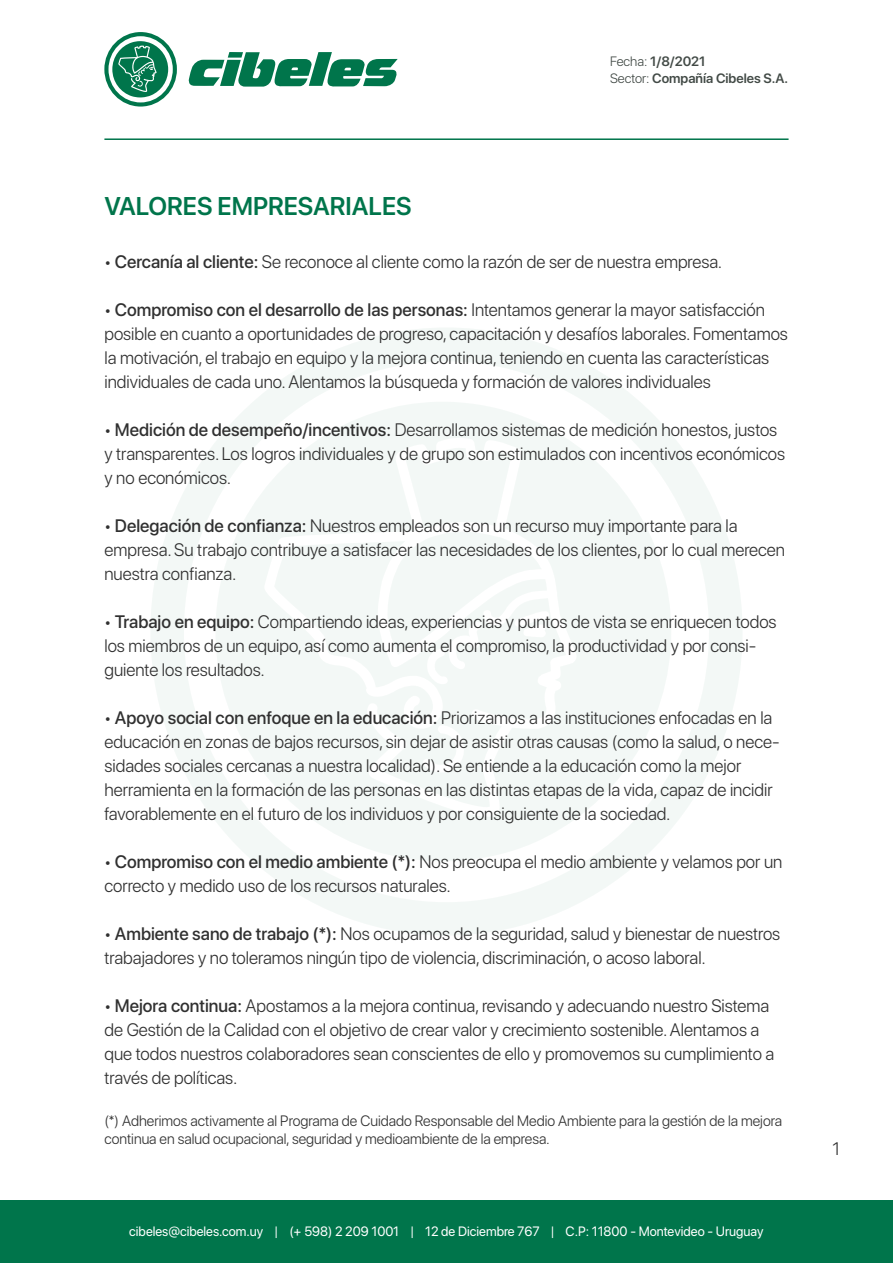
<style>
.page{position:relative;width:893px;height:1263px;background:#fff}
.page>*{position:absolute;margin:0;border:0;box-sizing:border-box;transform-origin:0 0}
.t1{font:600 25.5px "SF Pro Display";color:#00754b}
.t2{font:300 18px/24px "SF Pro Display";color:#303030}
.t3{font:300 15px/18px "SF Pro Display";color:#303030}
.t4{font:13.5px "SF Pro Display";color:#fff}
.t5{font:600 13.5px/16.2px "SF Pro Display";color:#424a46}
.s1{font-weight:300}
.s2{font-weight:500}
</style>
<div class="page">
<svg style="left:151px;top:328px;width:591px;height:607px;fill:#f3f8f6"></svg>
<svg style="left:188px;top:52px;width:210px;height:35px"></svg>
<svg style="left:104px;top:32px;width:73px;height:75px"></svg>
<div style="left:0;top:1200px;width:893px;height:63px;background:#00754b"></div>
<hr style="left:104px;top:138px;width:685px;height:2px;background:#00754b">
<h1 class="t1" style="left:104px;top:191px;width:309px">VALORES EMPRESARIALES</h1>
<p class="t5" style="left:610px;top:54px;width:179px"><span class="s1">Fecha:</span> 1/8/2021<br><span class="s1">Sector:</span> Compañía Cibeles S.A.</p>
<p class="t2" style="left:104px;top:250px;width:619px">• <span class="s2">Cercanía al cliente:</span> Se reconoce al cliente como la razón de ser de nuestra empresa.</p>
<p class="t2" style="left:104px;top:298px;width:685px">• <span class="s2">Compromiso con el desarrollo de las personas:</span> Intentamos generar la mayor satisfacción posible en cuanto a oportunidades de progreso, capacitación y desafíos laborales. Fomentamos la motivación, el trabajo en equipo y la mejora continua, teniendo en cuenta las características individuales de cada uno. Alentamos la búsqueda y formación de valores individuales</p>
<p class="t2" style="left:104px;top:418px;width:682px">• <span class="s2">Medición de desempeño/incentivos:</span> Desarrollamos sistemas de medición honestos, justos y transparentes. Los logros individuales y de grupo son estimulados con incentivos económicos y no económicos.</p>
<p class="t2" style="left:104px;top:514px;width:682px">• <span class="s2">Delegación de confianza:</span> Nuestros empleados son un recurso muy importante para la empresa. Su trabajo contribuye a satisfacer las necesidades de los clientes, por lo cual merecen nuestra confianza.</p>
<p class="t2" style="left:104px;top:610px;width:674px">• <span class="s2">Trabajo en equipo:</span> Compartiendo ideas, experiencias y puntos de vista se enriquecen todos los miembros de un equipo, así como aumenta el compromiso, la productividad y por consi&shy;guiente los resultados.</p>
<p class="t2" style="left:104px;top:706px;width:677px">• <span class="s2">Apoyo social con enfoque en la educación:</span> Priorizamos a las instituciones enfocadas en la educación en zonas de bajos recursos, sin dejar de asistir otras causas (como la salud, o nece&shy;sidades sociales cercanas a nuestra localidad). Se entiende a la educación como la mejor herramienta en la formación de las personas en las distintas etapas de la vida, capaz de incidir favorablemente en el futuro de los individuos y por consiguiente de la sociedad.</p>
<p class="t2" style="left:104px;top:849px;width:679px">• <span class="s2">Compromiso con el medio ambiente (*):</span> Nos preocupa el medio ambiente y velamos por un correcto y medido uso de los recursos naturales.</p>
<p class="t2" style="left:104px;top:921px;width:677px">• <span class="s2">Ambiente sano de trabajo (*):</span> Nos ocupamos de la seguridad, salud y bienestar de nuestros trabajadores y no toleramos ningún tipo de violencia, discriminación, o acoso laboral.</p>
<p class="t2" style="left:104px;top:993px;width:671px">• <span class="s2">Mejora continua:</span> Apostamos a la mejora continua, revisando y adecuando nuestro Sistema de Gestión de la Calidad con el objetivo de crear valor y crecimiento sostenible. Alentamos a que todos nuestros colaboradores sean conscientes de ello y promovemos su cumplimiento a través de políticas.</p>
<p class="t3" style="left:104px;top:1112px;width:679px">(*) Adherimos activamente al Programa de Cuidado Responsable del Medio Ambiente para la gestión de la mejora continua en salud ocupacional, seguridad y medioambiente de la empresa.</p>
<p class="t4" style="left:129px;top:1224px;width:636px">cibeles@cibeles.com.uy | (+ 598) 2 209 1001 | 12 de Diciembre 767 | C.P: 11800 - Montevideo - Uruguay</p>
<p class="t2" style="left:833px;top:1136px;width:9px">1</p>
</div>
